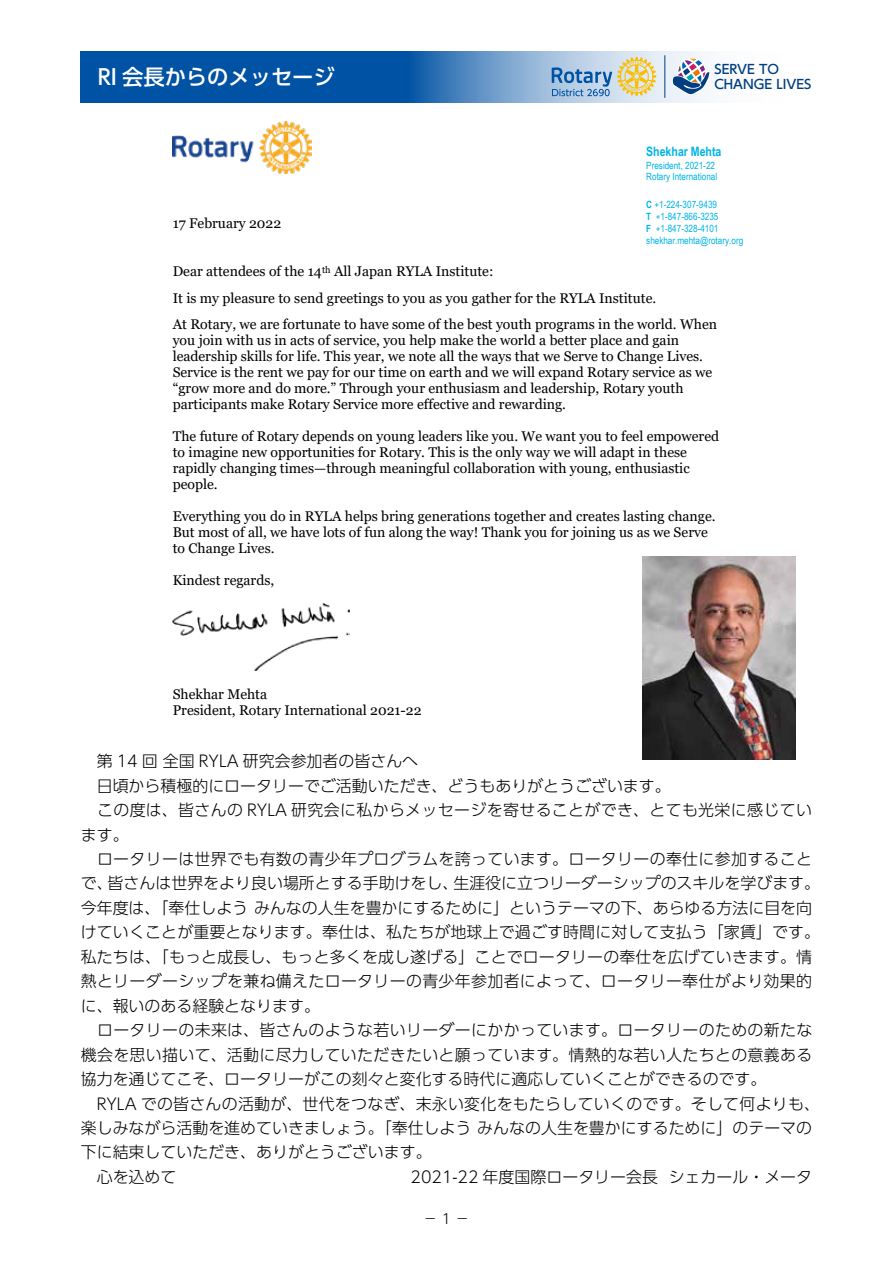
<style>
.page{position:relative;width:893px;height:1263px;background:#fff}
.page>*{position:absolute;margin:0;border:0;box-sizing:border-box;transform-origin:0 0}
.t1{font:500 21.3px "UD Shin Go Pro";color:#fff}
.t2{font:300 15.9px/24.5px "UD Shin Go Pro";letter-spacing:.01em;color:#000}
.t3{font:14.1px/16px "Georgia";color:#000}
.t4{font:300 13.8px "UD Shin Go Pro";color:#000}
.t5{font:700 12.9px "Arial Narrow";color:#01b4e7}
.t6{font:500 12.75px/14.9px "UD Shin Go Pro";color:#003e80}
.t7{font:9.9px/12px "Arial Narrow";letter-spacing:-.005em;color:#01b4e7}
.s1{font-weight:700}
</style>
<div class="page">
<div style="left:81px;top:51px;width:731px;height:51px;background:#0052a4"></div>
<img style="left:173px;top:121px;width:139px;height:53px">
<img style="left:173px;top:604px;width:176px;height:66px">
<img style="left:643px;top:556px;width:152px;height:204px">
<svg style="left:409px;top:51px;width:403px;height:52px;background:#a8c4df"></svg>
<svg style="left:672px;top:56px;width:38px;height:39px"></svg>
<hr style="left:665px;top:55px;width:1px;height:43px;background:#003e80">
<svg style="left:552px;top:57px;width:104px;height:39px;background:#b4c3be"></svg>
<h1 class="t1" style="left:98px;top:59px;width:239px">RI 会長からのメッセージ</h1>
<p class="t6" style="left:714px;top:61px;width:99px">SERVE TO<br>CHANGE LIVES</p>
<p class="t5" style="left:646px;top:141px;width:77px">Shekhar Mehta</p>
<p class="t7" style="left:646px;top:159px;width:73px">President, 2021-22<br>Rotary International</p>
<p class="t7" style="left:646px;top:198px;width:99px"><span class="s1">C</span> +1-224-307-9439<br><span class="s1">T</span> +1-847-866-3235<br><span class="s1">F</span> +1-847-328-4101 shekhar.mehta@rotary.org</p>
<p class="t3" style="left:173px;top:216px;width:110px">17 February 2022</p>
<p class="t3" style="left:173px;top:259px;width:546px;line-height:26.5px">Dear attendees of the 14<sup>th</sup> All Japan RYLA Institute:<br>It is my pleasure to send greetings to you as you gather for the RYLA Institute.<br>At Rotary, we are fortunate to have some of the best youth programs in the world. When</p>
<p class="t3" style="left:173px;top:333px;width:541px">you join with us in acts of service, you help make the world a better place and gain leadership skills for life. This year, we note all the ways that we Serve to Change Lives.<br>Service is the rent we pay for our time on earth and we will expand Rotary service as we “grow more and do more.” Through your enthusiasm and leadership, Rotary youth participants make Rotary Service more effective and rewarding.</p>
<p class="t3" style="left:173px;top:429px;width:548px">The future of Rotary depends on young leaders like you. We want you to feel empowered to imagine new opportunities for Rotary. This is the only way we will adapt in these rapidly changing times—through meaningful collaboration with young, enthusiastic people.</p>
<p class="t3" style="left:173px;top:508px;width:544px">Everything you do in RYLA helps bring generations together and creates lasting change.<br>But most of all, we have lots of fun along the way! Thank you for joining us as we Serve to Change Lives.</p>
<p class="t3" style="left:173px;top:572px;width:103px">Kindest regards,</p>
<p class="t3" style="left:173px;top:687px;width:250px">Shekhar Mehta<br>President, Rotary International 2021-22</p>
<p class="t2" style="left:81px;top:748px;width:741px">　第 14 回 全国 RYLA 研究会参加者の皆さんへ<br>　日頃から積極的にロータリーでご活動いただき、どうもありがとうございます。<br>　この度は、皆さんの RYLA 研究会に私からメッセージを寄せることができ、とても光栄に感じています。<br>　ロータリーは世界でも有数の青少年プログラムを誇っています。ロータリーの奉仕に参加することで、皆さんは世界をより良い場所とする手助けをし、生涯役に立つリーダーシップのスキルを学びます。今年度は、「奉仕しよう みんなの人生を豊かにするために」というテーマの下、あらゆる方法に目を向けていくことが重要となります。奉仕は、私たちが地球上で過ごす時間に対して支払う「家賃」です。私たちは、「もっと成長し、もっと多くを成し遂げる」ことでロータリーの奉仕を広げていきます。情熱とリーダーシップを兼ね備えたロータリーの青少年参加者によって、ロータリー奉仕がより効果的に、報いのある経験となります。<br>　ロータリーの未来は、皆さんのような若いリーダーにかかっています。ロータリーのための新たな機会を思い描いて、活動に尽力していただきたいと願っています。情熱的な若い人たちとの意義ある協力を通じてこそ、ロータリーがこの刻々と変化する時代に適応していくことができるのです。　RYLA での皆さんの活動が、世代をつなぎ、末永い変化をもたらしていくのです。そして何よりも、楽しみながら活動を進めていきましょう。「奉仕しよう みんなの人生を豊かにするために」のテーマの下に結束していただき、ありがとうございます。<br>　心を込めて</p>
<p class="t2" style="left:410px;top:1164px;width:403px">2021-22 年度国際ロータリー会長 シェカール・メータ</p>
<p class="t4" style="left:423px;top:1207px;width:47px">－ 1 －</p>
</div>
